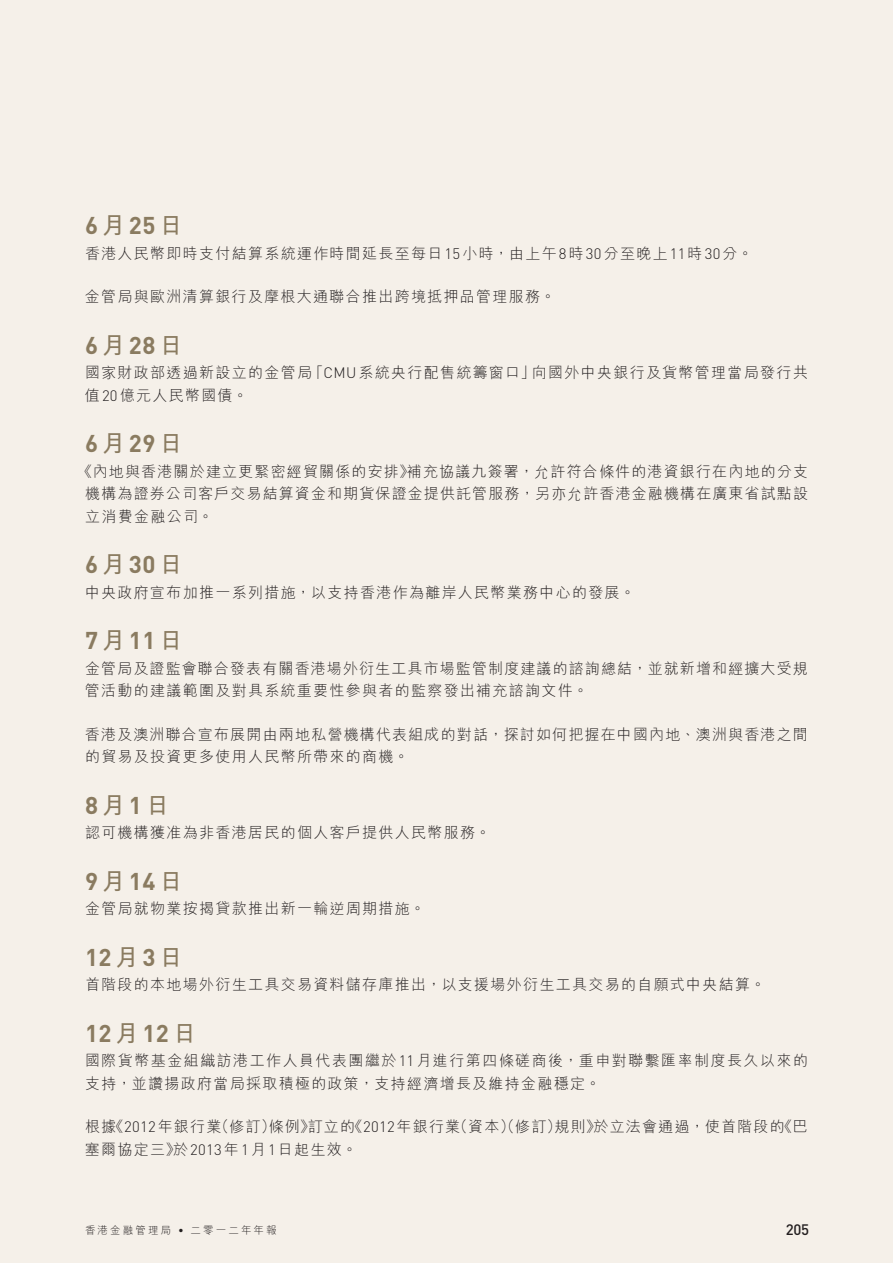
<style>
.page{position:relative;width:893px;height:1263px;background:#f5f0e9}
.page>*{position:absolute;margin:0;border:0;box-sizing:border-box;transform-origin:0 0}
.t1{font:700 24px "DIN";letter-spacing:.02em;color:#8a7b60}
.t2{font:300 15px/22.5px "M Hei HK";letter-spacing:.085em;color:#231f20}
.t3{font:500 15px "DIN";color:#231f20}
.t4{font:300 10.5px "M Hei HK";letter-spacing:.2em;color:#231f20}
.s1{font-family:"M Hei HK"}
.s2{font-family:"DIN"}
.s3{font-family:"M Hei HK";font-weight:300;color:#f5f0e9}
</style>
<div class="page">
<h1 class="t1" style="left:85px;top:210px;width:99px">6<span class="s1">月</span>25<span class="s1">日</span></h1>
<p class="t2" style="left:85px;top:242px;width:669px">香港人民幣即時支付結算系統運作時間延長至每日<span class="s2">15</span>小時，由上午<span class="s2">8</span>時<span class="s2">30</span>分至晚上<span class="s2">11</span>時<span class="s2">30</span>分。</p>
<p class="t2" style="left:85px;top:285px;width:472px">金管局與歐洲清算銀行及摩根大通聯合推出跨境抵押品管理服務。</p>
<h1 class="t1" style="left:85px;top:329px;width:99px">6<span class="s1">月</span>28<span class="s1">日</span></h1>
<p class="t2" style="left:85px;top:361px;width:724px">國家財政部透過新設立的金管局「<span class="s2">CMU</span>系統央行配售統籌窗口」向國外中央銀行及貨幣管理當局發行共值<span class="s2">20</span>億元人民幣國債。</p>
<h1 class="t1" style="left:85px;top:428px;width:99px">6<span class="s1">月</span>29<span class="s1">日</span></h1>
<p class="t2" style="left:85px;top:460px;width:724px;text-align:justify;text-indent:-8px">《內地與香港關於建立更緊密經貿關係的安排》補充協議九簽署，允許符合條件的港資銀行在內地的分支機構為證券公司客戶交易結算資金和期貨保證金提供託管服務，另亦允許香港金融機構在廣東省試點設立消費金融公司。</p>
<h1 class="t1" style="left:85px;top:549px;width:99px">6<span class="s1">月</span>30<span class="s1">日</span></h1>
<p class="t2" style="left:85px;top:581px;width:551px">中央政府宣布加推一系列措施，以支持香港作為離岸人民幣業務中心的發展。</p>
<h1 class="t1" style="left:85px;top:625px;width:99px">7<span class="s1">月</span>11<span class="s1">日</span></h1>
<p class="t2" style="left:85px;top:657px;width:724px">金管局及證監會聯合發表有關香港場外衍生工具市場監管制度建議的諮詢總結，並就新增和經擴大受規管活動的建議範圍及對具系統重要性參與者的監察發出補充諮詢文件。</p>
<p class="t2" style="left:85px;top:723px;width:725px">香港及澳洲聯合宣布展開由兩地私營機構代表組成的對話，探討如何把握在中國內地、澳洲與香港之間的貿易及投資更多使用人民幣所帶來的商機。</p>
<h1 class="t1" style="left:85px;top:789px;width:86px">8<span class="s1">月</span>1<span class="s1">日</span></h1>
<p class="t2" style="left:85px;top:821px;width:407px">認可機構獲准為非香港居民的個人客戶提供人民幣服務。</p>
<h1 class="t1" style="left:85px;top:865px;width:99px">9<span class="s1">月</span>14<span class="s1">日</span></h1>
<p class="t2" style="left:85px;top:897px;width:342px">金管局就物業按揭貸款推出新一輪逆周期措施。</p>
<h1 class="t1" style="left:85px;top:941px;width:99px">12<span class="s1">月</span>3<span class="s1">日</span></h1>
<p class="t2" style="left:85px;top:973px;width:682px">首階段的本地場外衍生工具交易資料儲存庫推出，以支援場外衍生工具交易的自願式中央結算。</p>
<h1 class="t1" style="left:85px;top:1017px;width:113px">12<span class="s1">月</span>12<span class="s1">日</span></h1>
<p class="t2" style="left:85px;top:1049px;width:724px">國際貨幣基金組織訪港工作人員代表團繼於<span class="s2">11</span>月進行第四條磋商後，重申對聯繫匯率制度長久以來的支持，並讚揚政府當局採取積極的政策，支持經濟增長及維持金融穩定。</p>
<p class="t2" style="left:85px;top:1115px;width:724px">根據《<span class="s2">2012</span>年銀行業（修訂）條例》訂立的《<span class="s2">2012</span>年銀行業（資本）（修訂）規則》於立法會通過，使首階段的《巴塞爾協定三》於<span class="s2">2013</span>年<span class="s2">1</span>月<span class="s2">1</span>日起生效。</p>
<p class="t4" style="left:85px;top:1224px;width:193px">香港金融管理局 <span class="s2">•</span> 二零一二年年報</p>
<p class="t3" style="left:770px;top:1219px;width:60px"><span class="s3">第</span>205 <span class="s3">頁</span></p>
</div>
